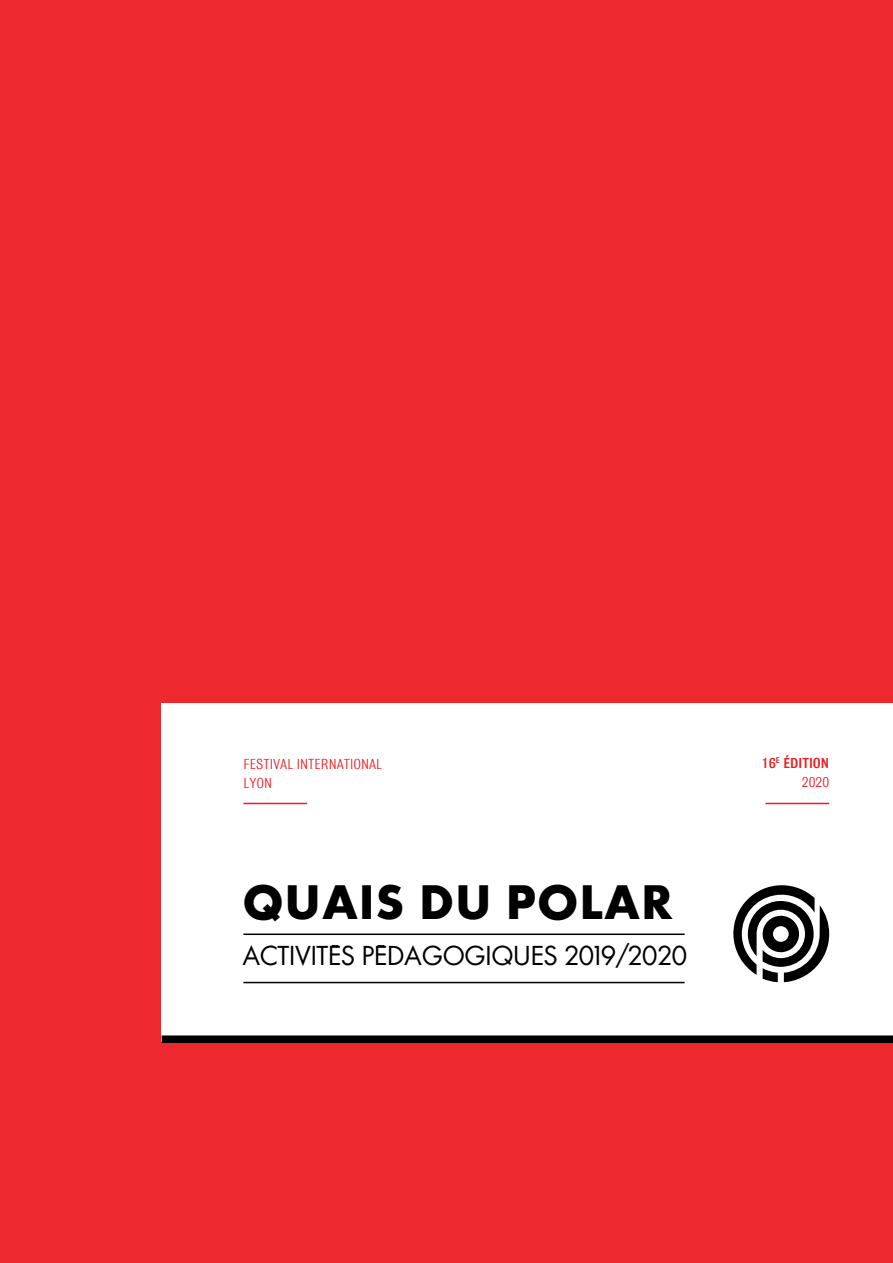
<style>
.page{position:relative;width:893px;height:1263px;background:#ed282f}
.page>*{position:absolute;margin:0;border:0;box-sizing:border-box;transform-origin:0 0}
.t1{font:45px "C+Bold";letter-spacing:.02em;color:#000}
.t2{font:25.5px "C+Regular";letter-spacing:-.01em;color:#000}
.t3{font:15.3px/18.5px "Bulldog";color:#ed1d24}
.t4{font:500 15.3px/18.5px "Bulldog";color:#ed1d24;text-align:right}
.s1{font-weight:400}
</style>
<div class="page">
<div style="left:162px;top:704px;width:731px;height:338px;background:#fff"></div>
<hr style="left:765px;top:803px;width:64px;height:1px;background:#ed1d24">
<hr style="left:243px;top:803px;width:64px;height:1px;background:#ed1d24">
<hr style="left:243px;top:933px;width:442px;height:2px;background:#000">
<hr style="left:243px;top:982px;width:442px;height:1px;background:#000">
<div style="left:162px;top:1035px;width:731px;height:8px;background:#000"></div>
<svg style="left:733px;top:885px;width:96px;height:97px"></svg>
<p class="t3" style="left:243px;top:755px;width:140px">FESTIVAL INTERNATIONAL<br>LYON</p>
<p class="t4" style="left:761px;top:754px;width:69px">16<sup>E</sup> ÉDITION<br><span class="s1">2020</span></p>
<h1 class="t1" style="left:242px;top:872px;width:432px">QUAIS DU POLAR</h1>
<p class="t2" style="left:242px;top:939px;width:447px">ACTIVITÉS PÉDAGOGIQUES 2019/2020</p>
</div>
